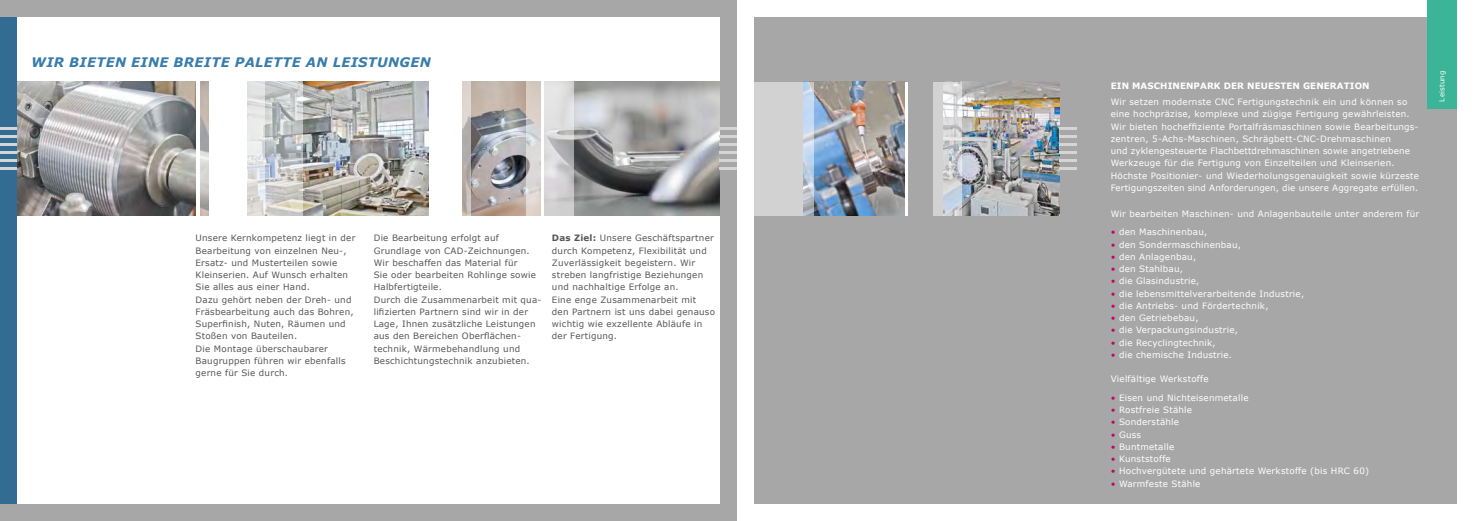
<style>
.page{position:relative;width:1474px;height:521px;background:#fff}
.page>*{position:absolute;margin:0;border:0;box-sizing:border-box;transform-origin:0 0}
.t1{font:italic 700 13.12px "Verdana";letter-spacing:.025em;color:#387cab}
.t2{font:8.75px/12.2px "Verdana";letter-spacing:.025em;color:#fff}
.t3{font:8.75px/12.2px "Verdana";letter-spacing:.025em;color:#565655}
.t4{font:700 8.75px "Verdana";letter-spacing:.01em;color:#fff}
.t5{font:7px "Verdana";letter-spacing:.025em;color:#fff}
.s1{font-weight:700}
.s2{color:#c7016e}
</style>
<div class="page">
<div style="left:754px;top:17px;width:702px;height:487px;background:#a7a7a8"></div>
<div style="left:1426px;top:0;width:30px;height:108px;background:#3cb497"></div>
<img style="left:814px;top:82px;width:91px;height:134px">
<img style="left:961px;top:82px;width:98px;height:134px">
<svg style="left:754px;top:82px;width:60px;height:134px;background:#cfd1d5"></svg>
<div style="left:0;top:0;width:737px;height:521px;background:#a7a7a8"></div>
<div style="left:17px;top:17px;width:702px;height:487px;background:#fff"></div>
<div style="left:0;top:17px;width:17px;height:487px;background:#326c93"></div>
<svg style="left:0;top:128px;width:17px;height:2px"></svg>
<hr style="left:0;top:135px;width:17px;height:3px;background:#d4d5d5">
<hr style="left:0;top:143px;width:17px;height:3px;background:#d4d5d5">
<hr style="left:0;top:151px;width:17px;height:3px;background:#d4d5d5">
<hr style="left:0;top:159px;width:17px;height:3px;background:#d4d5d5">
<hr style="left:0;top:167px;width:17px;height:3px;background:#d4d5d5">
<img style="left:302px;top:82px;width:126px;height:134px">
<img style="left:471px;top:82px;width:248px;height:134px">
<img style="left:17px;top:82px;width:179px;height:134px">
<svg style="left:719px;top:128px;width:18px;height:2px"></svg>
<hr style="left:719px;top:135px;width:18px;height:3px;background:#d4d5d5">
<hr style="left:719px;top:143px;width:18px;height:3px;background:#d4d5d5">
<hr style="left:719px;top:151px;width:18px;height:3px;background:#d4d5d5">
<hr style="left:719px;top:159px;width:18px;height:3px;background:#d4d5d5">
<hr style="left:719px;top:167px;width:18px;height:3px;background:#d4d5d5">
<svg style="left:1059px;top:128px;width:17px;height:2px"></svg>
<hr style="left:1059px;top:135px;width:17px;height:3px;background:#d4d5d5">
<hr style="left:1059px;top:143px;width:17px;height:3px;background:#d4d5d5">
<hr style="left:1059px;top:151px;width:17px;height:3px;background:#d4d5d5">
<hr style="left:1059px;top:159px;width:17px;height:3px;background:#d4d5d5">
<hr style="left:1059px;top:167px;width:17px;height:3px;background:#d4d5d5">
<svg style="left:265px;top:81px;width:37px;height:135px;background:#c4c7c6"></svg>
<svg style="left:247px;top:81px;width:18px;height:135px;background:#e2e3e2"></svg>
<svg style="left:200px;top:81px;width:9px;height:135px"></svg>
<svg style="left:462px;top:81px;width:9px;height:135px"></svg>
<hr style="left:905px;top:82px;width:3px;height:134px;background:#fff">
<svg style="left:526px;top:81px;width:47px;height:135px;background:#d8d5d5"></svg>
<svg style="left:933px;top:82px;width:28px;height:134px;background:#d1d3d6"></svg>
<h1 class="t1" style="left:31px;top:53px;width:401px">WIR BIETEN EINE BREITE PALETTE AN LEISTUNGEN</h1>
<p class="t3" style="left:195px;top:232px;width:161px">Unsere Kernkompetenz liegt in der<br>Bearbeitung von einzelnen Neu-,<br>Ersatz- und Musterteilen sowie<br>Kleinserien. Auf Wunsch erhalten<br>Sie alles aus einer Hand.<br>Dazu gehört neben der Dreh- und<br>Fräsbearbeitung auch das Bohren,<br>Superfinish, Nuten, Räumen und<br>Stoßen von Bauteilen.<br>Die Montage überschaubarer<br>Baugruppen führen wir ebenfalls gerne für Sie durch.</p>
<p class="t3" style="left:374px;top:232px;width:169px">Die Bearbeitung erfolgt auf<br>Grundlage von CAD-Zeichnungen.<br>Wir beschaffen das Material für<br>Sie oder bearbeiten Rohlinge sowie<br>Halbfertigteile.<br>Durch die Zusammenarbeit mit qua&shy;lifizierten Partnern sind wir in der<br>Lage, Ihnen zusätzliche Leistungen aus den Bereichen Oberflächen&shy;technik, Wärmebehandlung und<br>Beschichtungstechnik anzubieten.</p>
<p class="t3" style="left:552px;top:232px;width:165px"><span class="s1">Das Ziel:</span> Unsere Geschäftspartner durch Kompetenz, Flexibilität und<br>Zuverlässigkeit begeistern. Wir streben langfristige Beziehungen und nachhaltige Erfolge an.<br>Eine enge Zusammenarbeit mit den Partnern ist uns dabei genauso wichtig wie exzellente Abläufe in der Fertigung.</p>
<p class="t4" style="left:1110px;top:79px;width:260px">EIN MASCHINENPARK DER NEUESTEN GENERATION</p>
<p class="t2" style="left:1110px;top:96px;width:310px">Wir setzen modernste CNC Fertigungstechnik ein und können so eine hochpräzise, komplexe und zügige Fertigung gewährleisten.<br>Wir bieten hocheffiziente Portalfräsmaschinen sowie Bearbeitungs&shy;zentren, 5-Achs-Maschinen, Schrägbett-CNC-Drehmaschinen<br>und zyklengesteuerte Flachbettdrehmaschinen sowie angetriebene Werkzeuge für die Fertigung von Einzelteilen und Kleinserien.<br>Höchste Positionier- und Wiederholungsgenauigkeit sowie kürzeste Fertigungszeiten sind Anforderungen, die unsere Aggregate erfüllen.</p>
<p class="t2" style="left:1110px;top:207px;width:310px">Wir bearbeiten Maschinen- und Anlagenbauteile unter anderem für</p>
<p class="t2" style="left:1110px;top:226px;width:98px"><span class="s2">•</span> den Maschinenbau,</p>
<p class="t2" style="left:1110px;top:238px;width:132px"><span class="s2">•</span> den Sondermaschinenbau,</p>
<p class="t2" style="left:1110px;top:250px;width:87px"><span class="s2">•</span> den Anlagenbau,</p>
<p class="t2" style="left:1110px;top:263px;width:74px"><span class="s2">•</span> den Stahlbau,</p>
<p class="t2" style="left:1110px;top:275px;width:90px"><span class="s2">•</span> die Glasindustrie,</p>
<p class="t2" style="left:1110px;top:287px;width:195px"><span class="s2">•</span> die lebensmittelverarbeitende Industrie,</p>
<p class="t2" style="left:1110px;top:299px;width:159px"><span class="s2">•</span> die Antriebs- und Fördertechnik,</p>
<p class="t2" style="left:1110px;top:312px;width:89px"><span class="s2">•</span> den Getriebebau,</p>
<p class="t2" style="left:1110px;top:324px;width:129px"><span class="s2">•</span> die Verpackungsindustrie,</p>
<p class="t2" style="left:1110px;top:336px;width:106px"><span class="s2">•</span> die Recyclingtechnik,</p>
<p class="t2" style="left:1110px;top:348px;width:123px"><span class="s2">•</span> die chemische Industrie.</p>
<p class="t2" style="left:1110px;top:373px;width:99px">Vielfältige Werkstoffe</p>
<p class="t2" style="left:1110px;top:391px;width:139px"><span class="s2">•</span> Eisen und Nichteisenmetalle</p>
<p class="t2" style="left:1110px;top:403px;width:83px"><span class="s2">•</span> Rostfreie Stähle</p>
<p class="t2" style="left:1110px;top:416px;width:70px"><span class="s2">•</span> Sonderstähle</p>
<p class="t2" style="left:1110px;top:428px;width:32px"><span class="s2">•</span> Guss</p>
<p class="t2" style="left:1110px;top:440px;width:65px"><span class="s2">•</span> Buntmetalle</p>
<p class="t2" style="left:1110px;top:452px;width:62px"><span class="s2">•</span> Kunststoffe</p>
<p class="t2" style="left:1110px;top:465px;width:260px"><span class="s2">•</span> Hochvergütete und gehärtete Werkstoffe (bis HRC 60)</p>
<p class="t2" style="left:1110px;top:477px;width:91px"><span class="s2">•</span> Warmfeste Stähle</p>
<p class="t5" style="left:1436px;top:101px;width:32px;rotate:-90deg">Leistung</p>
</div>
